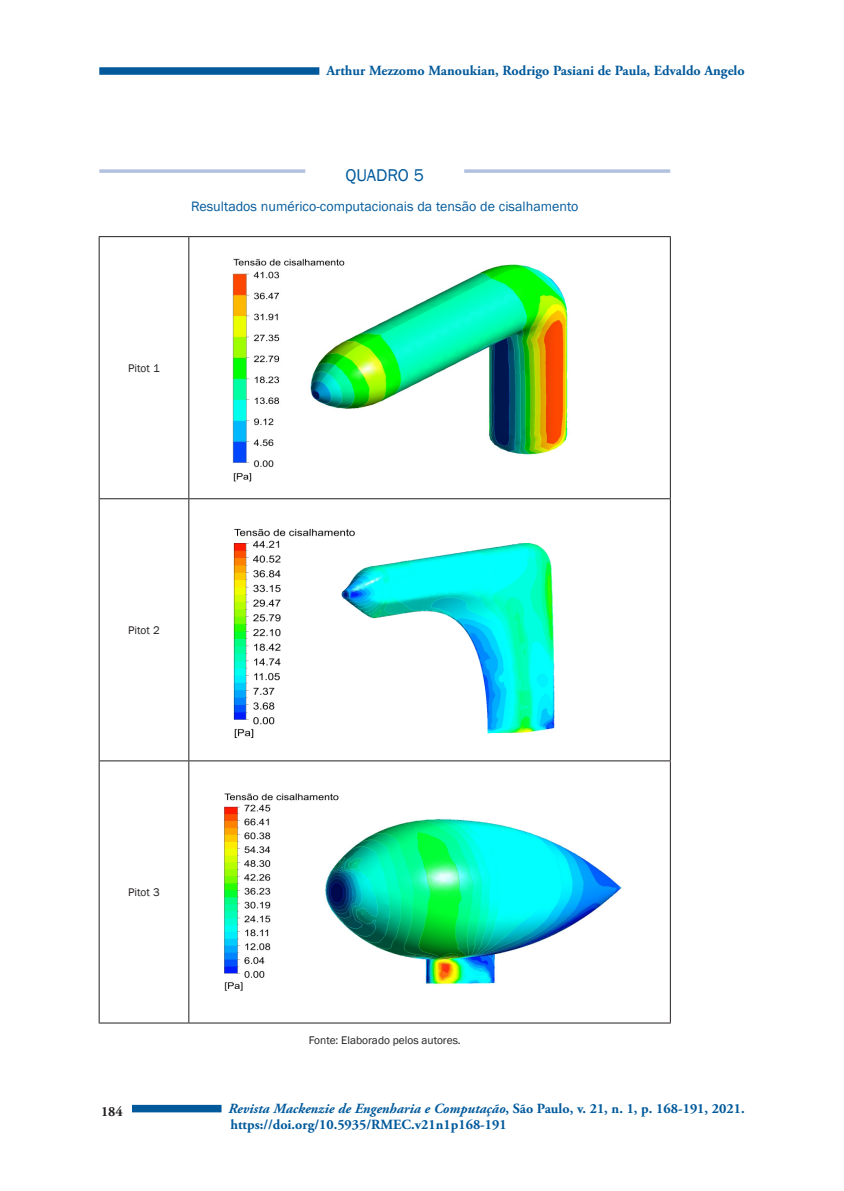
<style>
.page{position:relative;width:844px;height:1191px;background:#fff}
.page>*{position:absolute;margin:0;border:0;box-sizing:border-box;transform-origin:0 0}
.Tabela_Nº{font:17.5px "Franklin Gothic";color:#00599b}
.t1{font:700 14px/16.8px "Adobe Garamond Pro";color:#00599b}
.Tabela_Tít{font:14px "Franklin Gothic";color:#00599b}
.t2{font:700 14px "Adobe Garamond Pro";color:#231f20}
.Tabela_fonte{font:11.38px "Franklin Gothic";color:#231f20}
.Tabela_Miolo{font:11.38px "Franklin Gothic";letter-spacing:-.005em;color:#231f20}
.s1{font-style:italic}
</style>
<div class="page">
<div style="left:131px;top:1104px;width:90px;height:8px;background:#00599b"></div>
<div style="left:99px;top:1104px;width:33px;height:27px;background:#fff"></div>
<div style="left:99px;top:67px;width:220px;height:8px;background:#00599b"></div>
<svg style="left:99px;top:169px;width:206px;height:4px"></svg>
<svg style="left:464px;top:169px;width:206px;height:4px"></svg>
<hr style="left:99px;top:236px;width:90px;height:1px;background:#231f20">
<hr style="left:99px;top:237px;width:1px;height:261px;background:#231f20">
<hr style="left:189px;top:236px;width:481px;height:1px;background:#231f20">
<hr style="left:188px;top:237px;width:1px;height:261px;background:#231f20">
<hr style="left:669px;top:237px;width:1px;height:261px;background:#231f20">
<hr style="left:99px;top:498px;width:90px;height:1px;background:#231f20">
<hr style="left:99px;top:499px;width:1px;height:261px;background:#231f20">
<hr style="left:189px;top:498px;width:481px;height:1px;background:#231f20">
<hr style="left:188px;top:499px;width:1px;height:261px;background:#231f20">
<hr style="left:669px;top:499px;width:1px;height:261px;background:#231f20">
<hr style="left:99px;top:760px;width:90px;height:1px;background:#231f20">
<hr style="left:99px;top:761px;width:1px;height:261px;background:#231f20">
<hr style="left:189px;top:760px;width:481px;height:1px;background:#231f20">
<hr style="left:188px;top:761px;width:1px;height:261px;background:#231f20">
<hr style="left:669px;top:761px;width:1px;height:261px;background:#231f20">
<hr style="left:99px;top:1022px;width:90px;height:1px;background:#231f20">
<hr style="left:189px;top:1022px;width:481px;height:1px;background:#231f20">
<img style="left:232px;top:258px;width:336px;height:224px">
<img style="left:233px;top:528px;width:322px;height:210px">
<img style="left:224px;top:793px;width:398px;height:198px">
<p class="t1" style="left:326px;top:62px;width:419px">Arthur Mezzomo Manoukian, Rodrigo Pasiani de Paula, Edvaldo Angelo</p>
<p class="Tabela_Nº" style="left:345px;top:164px;width:80px">QUADRO 5</p>
<p class="Tabela_Tít" style="left:191px;top:197px;width:389px">Resultados numérico-computacionais da tensão de cisalhamento</p>
<p class="Tabela_Miolo" style="left:128px;top:361px;width:33px">Pitot 1</p>
<p class="Tabela_Miolo" style="left:128px;top:623px;width:33px">Pitot 2</p>
<p class="Tabela_Miolo" style="left:128px;top:885px;width:33px">Pitot 3</p>
<p class="t2" style="left:101px;top:1103px;width:23px">184</p>
<p class="Tabela_fonte" style="left:308px;top:1033px;width:153px">Fonte: Elaborado pelos autores.</p>
<p class="t1" style="left:228px;top:1100px;width:517px"><span class="s1">Revista Mackenzie de Engenharia e Computação</span>, São Paulo, v. 21, n. 1, p. 168-191, 2021. https://doi.org/10.5935/RMEC.v21n1p168-191</p>
</div>
